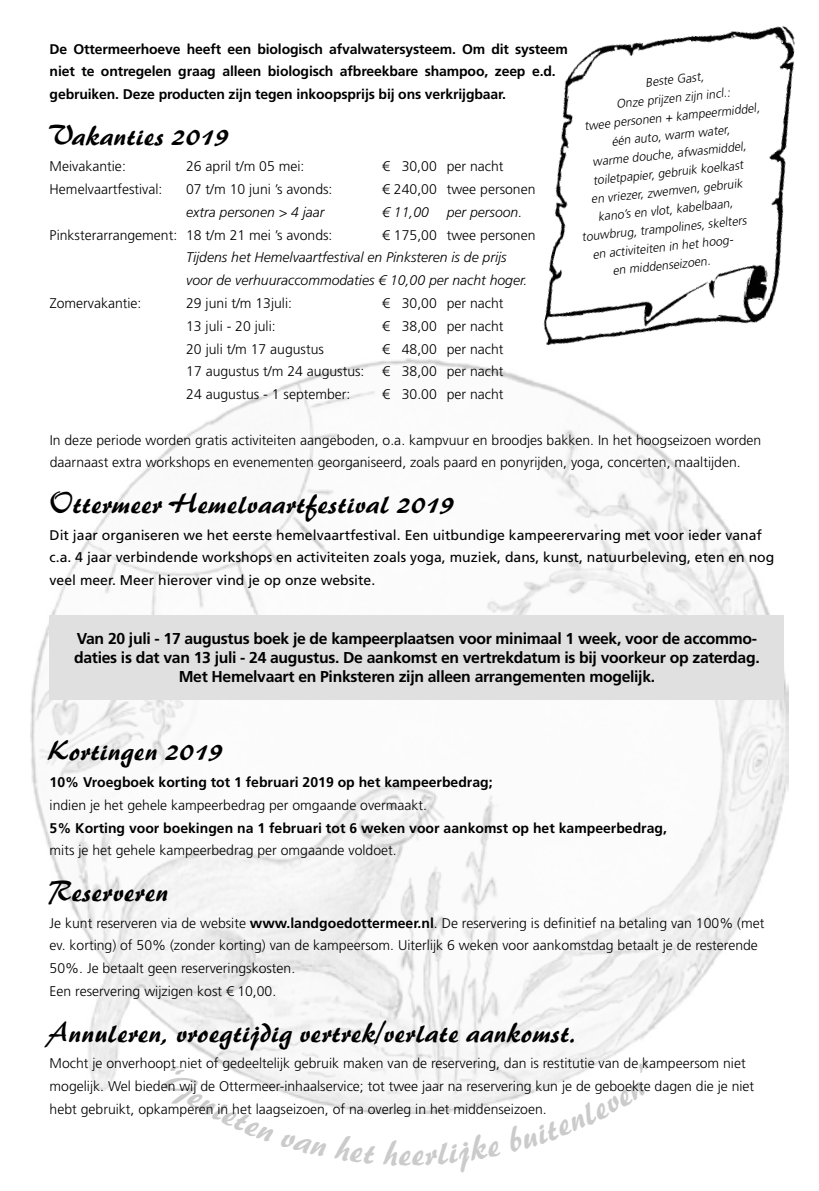
<style>
.page{position:relative;width:819px;height:1191px;background:#fff}
.page>*{position:absolute;margin:0;border:0;box-sizing:border-box;transform-origin:0 0}
.t1{font:35px "Brush 445 BT";color:#cbcbcb}
.t2{font:28px "Brush 445 BT";color:#000}
.t3{font:700 15.75px/18.9px "Frutiger LT";letter-spacing:-.02em;color:#000;text-align:center}
.t4{font:300 14px/22.8px "Frutiger LT";color:#000}
.t5{font:700 14px/22.8px "Frutiger LT";letter-spacing:-.01em;color:#000}
.t6{font:14px/22.8px "Frutiger LT";color:#000}
.t7{font:italic 300 14px/22.8px "Frutiger LT";color:#000}
.t8{font:italic 300 12.25px "Frutiger LT";color:#000}
.s1{font-weight:700}
</style>
<div class="page">
<img style="left:30px;top:359px;width:758px;height:754px">
<div style="left:50px;top:615px;width:734px;height:84px;background:#e0e0e0"></div>
<img style="left:543px;top:25px;width:252px;height:321px">
<svg style="left:158px;top:1062px;width:116px;height:51px"></svg>
<svg style="left:412px;top:1081px;width:234px;height:33px"></svg>
<svg style="left:636px;top:1059px;width:14px;height:14px"></svg>
<p class="t5" style="left:50px;top:37px;width:520px">De Ottermeerhoeve heeft een biologisch afvalwatersysteem. Om dit systeem niet te ontregelen graag alleen biologisch afbreekbare shampoo, zeep e.d. gebruiken. Deze producten zijn tegen inkoopsprijs bij ons verkrijgbaar.</p>
<h2 class="t2" style="left:50px;top:118px;width:182px">Vakanties 2019</h2>
<p class="t4" style="left:50px;top:155px;width:78px">Meivakantie:</p>
<p class="t4" style="left:186px;top:155px;width:120px">26 april t/m 05 mei:</p>
<p class="t4" style="left:382px;top:155px;width:123px">€ 30,00 per nacht</p>
<p class="t4" style="left:50px;top:178px;width:114px">Hemelvaartfestival:</p>
<p class="t4" style="left:186px;top:178px;width:148px">07 t/m 10 juni ’s avonds:</p>
<p class="t4" style="left:382px;top:178px;width:155px">€ 240,00 twee personen</p>
<p class="t7" style="left:186px;top:201px;width:140px">extra personen &gt; 4 jaar</p>
<p class="t7" style="left:382px;top:201px;width:48px">€ 11,00</p>
<p class="t7" style="left:446px;top:201px;width:77px">per persoon.</p>
<p class="t4" style="left:50px;top:224px;width:284px">Pinksterarrangement: 18 t/m 21 mei ’s avonds:</p>
<p class="t4" style="left:382px;top:224px;width:155px">€ 175,00 twee personen</p>
<p class="t7" style="left:186px;top:246px;width:343px">Tijdens het Hemelvaartfestival en Pinksteren is de prijs voor de verhuuraccommodaties € 10,00 per nacht hoger.</p>
<p class="t4" style="left:50px;top:292px;width:93px">Zomervakantie:</p>
<p class="t4" style="left:186px;top:292px;width:107px">29 juni t/m 13juli:</p>
<p class="t4" style="left:382px;top:292px;width:123px">€ 30,00 per nacht</p>
<p class="t4" style="left:186px;top:315px;width:91px">13 juli - 20 juli:</p>
<p class="t4" style="left:382px;top:315px;width:123px">€ 38,00 per nacht</p>
<p class="t4" style="left:186px;top:337px;width:139px">20 juli t/m 17 augustus</p>
<p class="t4" style="left:382px;top:337px;width:123px">€ 48,00 per nacht</p>
<p class="t4" style="left:186px;top:360px;width:180px">17 augustus t/m 24 augustus:</p>
<p class="t4" style="left:382px;top:360px;width:123px">€ 38,00 per nacht</p>
<p class="t4" style="left:186px;top:383px;width:166px">24 augustus - 1 september:</p>
<p class="t4" style="left:382px;top:383px;width:123px">€ 30.00 per nacht</p>
<p class="t4" style="left:50px;top:428px;width:713px">In deze periode worden gratis activiteiten aangeboden, o.a. kampvuur en broodjes bakken. In het hoogseizoen worden daarnaast extra workshops en evenementen georganiseerd, zoals paard en ponyrijden, yoga, concerten, maaltijden.</p>
<h2 class="t2" style="left:50px;top:486px;width:407px">Ottermeer Hemelvaartfestival 2019</h2>
<p class="t6" style="left:50px;top:523px;width:726px">Dit jaar organiseren we het eerste hemelvaartfestival. Een uitbundige kampeerervaring met voor ieder vanaf c.a. 4 jaar verbindende workshops en activiteiten zoals yoga, muziek, dans, kunst, natuurbeleving, eten en nog veel meer. Meer hierover vind je op onze website.</p>
<p class="t8" style="left:644px;top:76px;width:60px;rotate:-6deg">Beste Gast,</p>
<p class="t8" style="left:615px;top:97px;width:116px;rotate:-6deg">Onze prijzen zijn incl.:</p>
<p class="t8" style="left:583px;top:119px;width:178px;rotate:-6deg">twee personen + kampeermiddel,</p>
<p class="t8" style="left:611px;top:135px;width:120px;rotate:-6deg">één auto, warm water,</p>
<p class="t8" style="left:591px;top:155px;width:156px;rotate:-6deg">warme douche, afwasmiddel,</p>
<p class="t8" style="left:592px;top:173px;width:152px;rotate:-6deg">toiletpapier, gebruik koelkast</p>
<p class="t8" style="left:590px;top:192px;width:154px;rotate:-6deg">en vriezer, zwemven, gebruik</p>
<p class="t8" style="left:597px;top:210px;width:137px;rotate:-6deg">kano’s en vlot, kabelbaan,</p>
<p class="t8" style="left:581px;top:230px;width:167px;rotate:-6deg">touwbrug, trampolines, skelters</p>
<p class="t8" style="left:592px;top:247px;width:144px;rotate:-6deg">en activiteiten in het hoog-</p>
<p class="t8" style="left:612px;top:264px;width:100px;rotate:-6deg">en middenseizoen.</p>
<p class="t3" style="left:74px;top:629px;width:687px">Van 20 juli - 17 augustus boek je de kampeerplaatsen voor minimaal 1 week, voor de accommo&shy;daties is dat van 13 juli - 24 augustus. De aankomst en vertrekdatum is bij voorkeur op zaterdag.<br>Met Hemelvaart en Pinksteren zijn alleen arrangementen mogelijk.</p>
<h2 class="t2" style="left:50px;top:733px;width:176px">Kortingen 2019</h2>
<p class="t5" style="left:50px;top:771px;width:444px">10% Vroegboek korting tot 1 februari 2019 op het kampeerbedrag;</p>
<p class="t4" style="left:50px;top:794px;width:379px">indien je het gehele kampeerbedrag per omgaande overmaakt.</p>
<p class="t5" style="left:50px;top:816px;width:618px">5% Korting voor boekingen na 1 februari tot 6 weken voor aankomst op het kampeerbedrag,</p>
<p class="t4" style="left:50px;top:839px;width:348px">mits je het gehele kampeerbedrag per omgaande voldoet.</p>
<h2 class="t2" style="left:50px;top:874px;width:122px">Reserveren</h2>
<p class="t4" style="left:50px;top:911px;width:716px">Je kunt reserveren via de website <span class="s1">www.landgoedottermeer.nl</span>. De reservering is definitief na betaling van 100% (met ev. korting) of 50% (zonder korting) van de kampeersom. Uiterlijk 6 weken voor aankomstdag betaalt je de resterende 50%. Je betaalt geen reserveringskosten.<br>Een reservering wijzigen kost € 10,00.</p>
<h2 class="t2" style="left:50px;top:1014px;width:529px">Annuleren, vroegtijdig vertrek/verlate aankomst.</h2>
<p class="t4" style="left:50px;top:1052px;width:706px">Mocht je onverhoopt niet of gedeeltelijk gebruik maken van de reservering, dan is restitutie van de kampeersom niet mogelijk. Wel bieden wij de Ottermeer-inhaalservice; tot twee jaar na reservering kun je de geboekte dagen die je niet hebt gebruikt, opkamperen in het laagseizoen, of na overleg in het middenseizoen.</p>
<h1 class="t1" style="left:400px;top:1131px;width:15px">e</h1>
</div>
